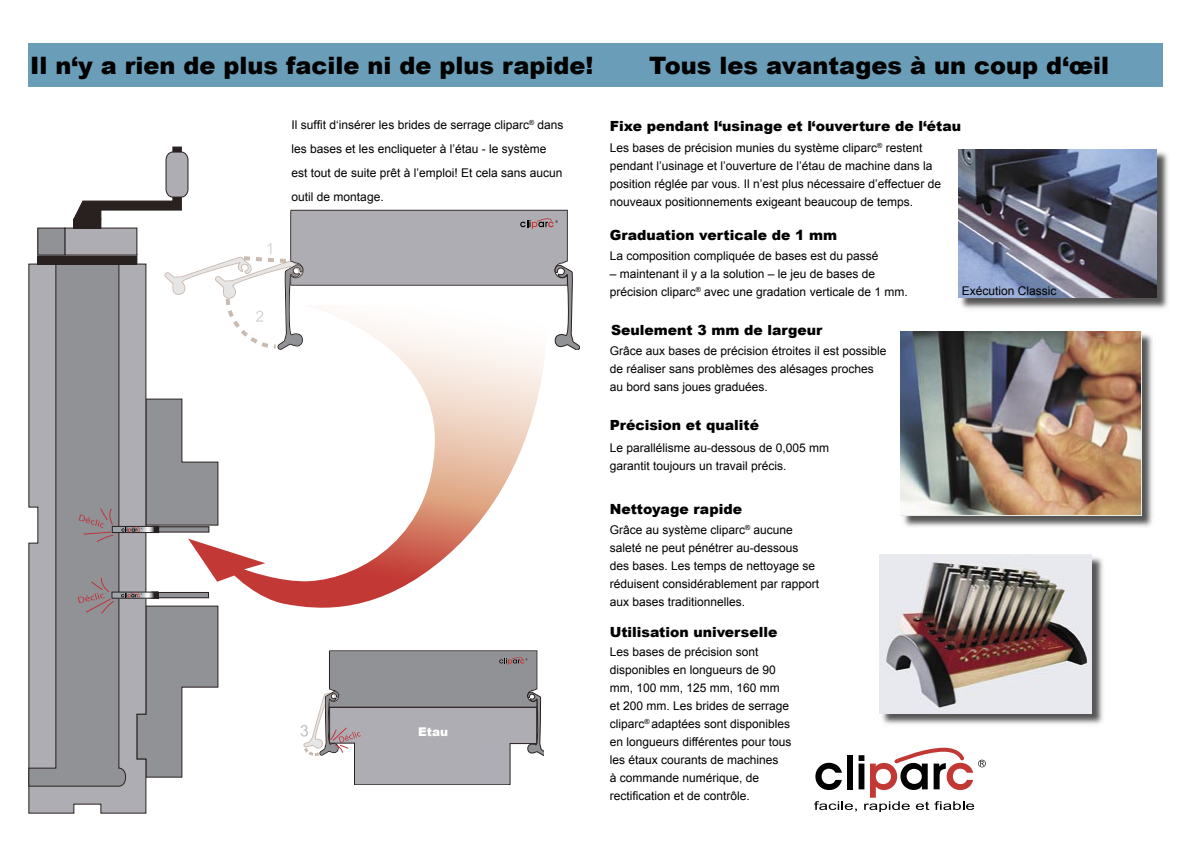
<style>
.page{position:relative;width:1191px;height:842px;background:#fff}
.page>*{position:absolute;margin:0;border:0;box-sizing:border-box;transform-origin:0 0}
.t1{font:900 24px "Arial";color:#000}
.t2{font:900 14px "Arial";color:#000}
.t3{font:12px/18px "Arial";color:#000}
.t4{font:900 12px "Arial";color:#fff}
</style>
<div class="page">
<svg style="left:147px;top:605px;width:71px;height:173px"></svg>
<svg style="left:28px;top:350px;width:119px;height:464px;background:#a7a4aa"></svg>
<svg style="left:28px;top:263px;width:101px;height:524px;background:#99989d"></svg>
<div style="left:38px;top:255px;width:99px;height:9px;background:#292020"></div>
<div style="left:37px;top:255px;width:100px;height:10px;border:1px solid #292020"></div>
<div style="left:65px;top:228px;width:72px;height:27px;background:#afadb4"></div>
<div style="left:64px;top:228px;width:73px;height:28px;border:1px solid #292020"></div>
<div style="left:38px;top:228px;width:27px;height:27px;background:#919296"></div>
<div style="left:37px;top:228px;width:28px;height:28px;border:1px solid #292020"></div>
<svg style="left:72px;top:147px;width:507px;height:203px"></svg>
<div style="left:112px;top:526px;width:47px;height:6px;background:#9ea5ab"></div>
<div style="left:112px;top:526px;width:47px;height:7px;border:1px solid #292020"></div>
<svg style="left:121px;top:398px;width:67px;height:135px;background:#9b9a9e"></svg>
<div style="left:145px;top:592px;width:63px;height:6px;background:#919296"></div>
<div style="left:145px;top:592px;width:64px;height:6px;border:1px solid #292020"></div>
<svg style="left:115px;top:594px;width:41px;height:2px"></svg>
<div style="left:112px;top:592px;width:46px;height:6px;border:1px solid #292020"></div>
<svg style="left:121px;top:592px;width:21px;height:6px"></svg>
<svg style="left:78px;top:507px;width:37px;height:108px;background:#938b8f"></svg>
<svg style="left:300px;top:650px;width:243px;height:134px"></svg>
<div style="left:28px;top:43px;width:567px;height:44px;background:#6a9eb8"></div>
<svg style="left:188px;top:304px;width:369px;height:311px"></svg>
<div style="left:595px;top:43px;width:567px;height:44px;background:#6a9eb8"></div>
<svg style="left:814px;top:748px;width:171px;height:64px"></svg>
<img style="left:901px;top:333px;width:252px;height:194px">
<img style="left:900px;top:332px;width:240px;height:183px">
<img style="left:880px;top:555px;width:223px;height:170px">
<img style="left:879px;top:554px;width:212px;height:159px">
<img style="left:960px;top:151px;width:208px;height:158px">
<img style="left:958px;top:149px;width:198px;height:148px">
<h1 class="t1" style="left:30px;top:48px;width:565px">Il n‘y a rien de plus facile ni de plus rapide!</h1>
<p class="t3" style="left:291px;top:113px;width:273px;line-height:24px">Il suffit d‘insérer les brides de serrage cliparc<sup>®</sup> dans les bases et les encliqueter à l’étau - le système est tout de suite prêt à l’emploi! Et cela sans aucun outil de montage.</p>
<p class="t4" style="left:418px;top:723px;width:32px">Etau</p>
<h1 class="t1" style="left:649px;top:48px;width:461px">Tous les avantages à un coup d‘œil</h1>
<p class="t2" style="left:609px;top:115px;width:353px">Fixe pendant l‘usinage et l‘ouverture de l‘étau</p>
<p class="t3" style="left:609px;top:139px;width:333px">Les bases de précision munies du système cliparc<sup>®</sup> restent pendant l’usinage et l’ouverture de l’étau de machine dans la position réglée par vous. Il n’est plus nécessaire d’effectuer de nouveaux positionnements exigeant beaucoup de temps.</p>
<p class="t2" style="left:609px;top:224px;width:229px">Graduation verticale de 1 mm</p>
<p class="t3" style="left:609px;top:247px;width:270px">La composition compliquée de bases est du passé</p>
<p class="t3" style="left:609px;top:265px;width:299px">– maintenant il y a la solution – le jeu de bases de précision cliparc<sup>®</sup> avec une gradation verticale de 1 mm.</p>
<p class="t2" style="left:611px;top:319px;width:213px">Seulement 3 mm de largeur</p>
<p class="t3" style="left:609px;top:342px;width:278px">Grâce aux bases de précision étroites il est possible de réaliser sans problèmes des alésages proches au bord sans joues graduées.</p>
<p class="t2" style="left:609px;top:415px;width:151px">Précision et qualité</p>
<p class="t3" style="left:609px;top:439px;width:221px">Le parallélisme au-dessous de 0,005 mm garantit toujours un travail précis.</p>
<p class="t2" style="left:609px;top:499px;width:134px">Nettoyage rapide</p>
<p class="t3" style="left:609px;top:521px;width:211px">Grâce au système cliparc<sup>®</sup> aucune saleté ne peut pénétrer au-dessous des bases. Les temps de nettoyage se réduisent considérablement par rapport aux bases traditionnelles.</p>
<p class="t2" style="left:609px;top:621px;width:169px">Utilisation universelle</p>
<p class="t3" style="left:609px;top:643px;width:183px">Les bases de précision sont disponibles en longueurs de 90 mm, 100 mm, 125 mm, 160 mm et 200 mm. Les brides de serrage cliparc<sup>®</sup> adaptées sont disponibles en longueurs différentes pour tous les étaux courants de machines<br>à commande numérique, de rectification et de contrôle.</p>
<p class="t3" style="left:961px;top:281px;width:96px">Exécution Classic</p>
</div>
